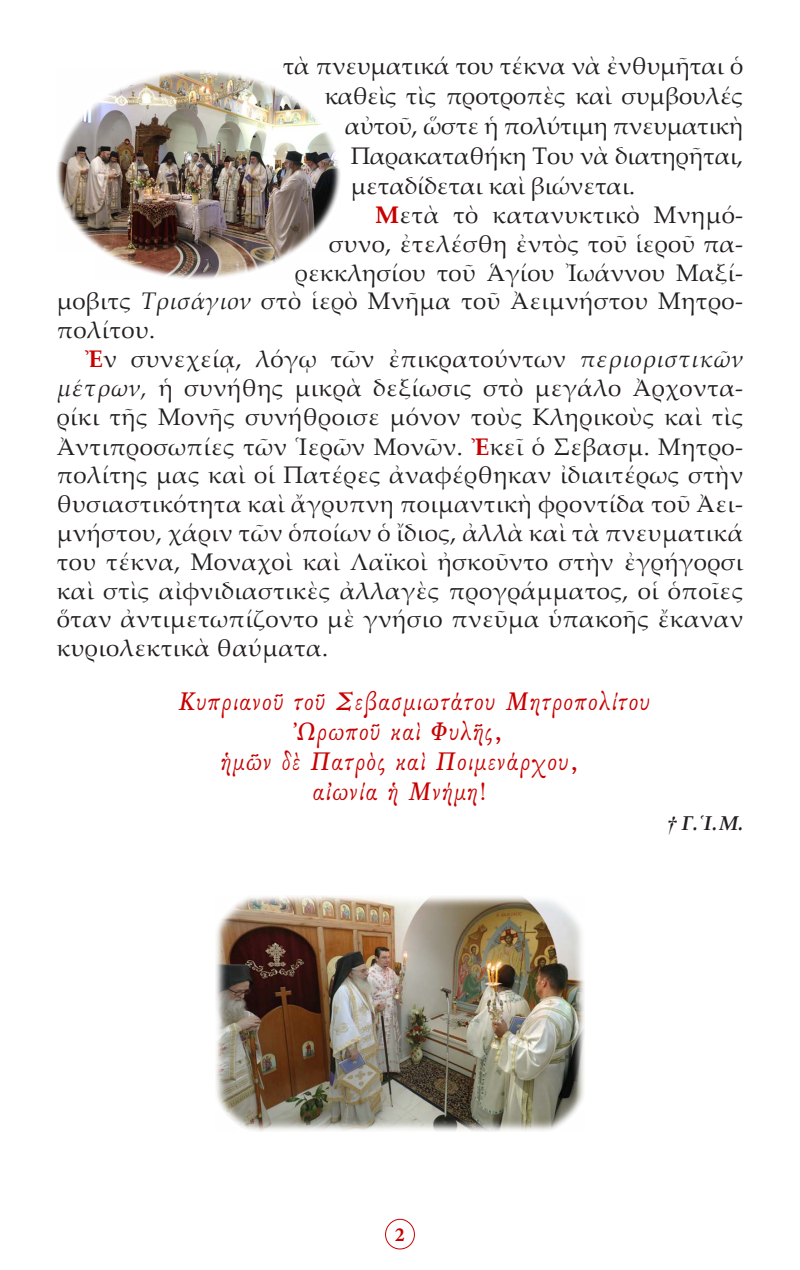
<style>
.page{position:relative;width:800px;height:1270px;background:#fff}
.page>*{position:absolute;margin:0;border:0;box-sizing:border-box;transform-origin:0 0}
.t1{font:26px "GFS Baskerville";letter-spacing:.05em;color:#c80000}
.t2{font:24px/29px "Palatino Linotype";letter-spacing:.01em;color:#231f20;text-align:justify}
.t3{font:24px "Palatino Linotype";letter-spacing:-.01em;color:#231f20}
.t4{font:italic 700 20px "Palatino Linotype";color:#231f20}
.t5{font:700 20px "Minion Pro";color:#c80000}
.s1{font-weight:700;color:#c80000}
.s2{font-style:italic}
.s3{font-family:"CTOS New Times Bold Italic Test 1";font-weight:400;font-style:normal}
.s4{font-style:normal}
</style>
<div class="page">
<div style="left:385px;top:1219px;width:30px;height:30px;border:1px solid #c80000;border-radius:50%"></div>
<img style="left:57px;top:70px;width:283px;height:209px">
<img style="left:216px;top:896px;width:368px;height:235px">
<p class="t2" style="left:283px;top:51px;width:462px">τὰ πνευματικά του τέκνα νὰ ἐνθυμῆται ὁ</p>
<p class="t2" style="left:325px;top:81px;width:420px">καθεὶς τὶς προτροπὲς καὶ συμβουλές</p>
<p class="t3" style="left:345px;top:109px;width:400px">αὐτοῦ, ὥστε ἡ πολύτιμη πνευματικὴ</p>
<p class="t2" style="left:351px;top:141px;width:394px">Παρακαταθήκη Του νὰ διατηρῆται,</p>
<p class="t2" style="left:351px;top:171px;width:286px">μεταδίδεται καὶ βιώνεται.</p>
<p class="t2" style="left:375px;top:199px;width:370px"><span class="s1">Μ</span>ετὰ τὸ κατανυκτικὸ Μνημό-</p>
<p class="t2" style="left:329px;top:228px;width:416px">συνο, ἐτελέσθη ἐντὸς τοῦ ἱεροῦ πα-</p>
<p class="t2" style="left:295px;top:257px;width:450px">ρεκκλησίου τοῦ Ἁγίου Ἰωάννου Μαξί-</p>
<p class="t2" style="left:57px;top:286px;width:688px">μοβιτς <span class="s2">Τρισάγιον</span> στὸ ἱερὸ Μνῆμα τοῦ Ἀειμνήστου Μητρο-</p>
<p class="t2" style="left:57px;top:315px;width:100px">πολίτου.</p>
<p class="t2" style="left:57px;top:343px;width:688px;text-indent:28px"><span class="s1">Ἐ</span>ν συνεχείᾳ, λόγῳ τῶν ἐπικρατούντων <span class="s2">περιοριστικῶν μέτρων,</span> ἡ συνήθης μικρὰ δεξίωσις στὸ μεγάλο Ἀρχοντα&shy;ρίκι τῆς Μονῆς συνήθροισε μόνον τοὺς Κληρικοὺς καὶ τὶς Ἀντιπροσωπίες τῶν Ἱερῶν Μονῶν. <span class="s1">Ἐ</span>κεῖ ὁ Σεβασμ. Μητρο&shy;πολίτης μας καὶ οἱ Πατέρες ἀναφέρθηκαν ἰδιαιτέρως στὴν θυσιαστικότητα καὶ ἄγρυπνη ποιμαντικὴ φροντίδα τοῦ Ἀει&shy;μνήστου, χάριν τῶν ὁποίων ὁ ἴδιος, ἀλλὰ καὶ τὰ πνευματικά του τέκνα, Μοναχοὶ καὶ Λαϊκοὶ ἠσκοῦντο στὴν ἐγρήγορσι καὶ στὶς αἰφνιδιαστικὲς ἀλλαγὲς προγράμματος, οἱ ὁποῖες ὅταν ἀντιμετωπίζοντο μὲ γνήσιο πνεῦμα ὑπακοῆς ἔκαναν κυριολεκτικὰ θαύματα.</p>
<p class="t1" style="left:178px;top:688px;width:473px">Κυπριανοῦ τοῦ Σεβασμιωτάτου Μητροπολίτου</p>
<p class="t1" style="left:297px;top:718px;width:208px">Ὠρωποῦ καὶ Φυλῆς,</p>
<p class="t1" style="left:221px;top:748px;width:360px">ἡμῶν δὲ Πατρὸς καὶ Ποιμενάρχου,</p>
<p class="t1" style="left:313px;top:778px;width:176px">αἰωνία ἡ Μνήμη!</p>
<p class="t4" style="left:667px;top:809px;width:78px"><span class="s3">†</span> Γ.<span class="s4">῾</span>Ι.Μ.</p>
<p class="t5" style="left:395px;top:1220px;width:11px">2</p>
</div>
